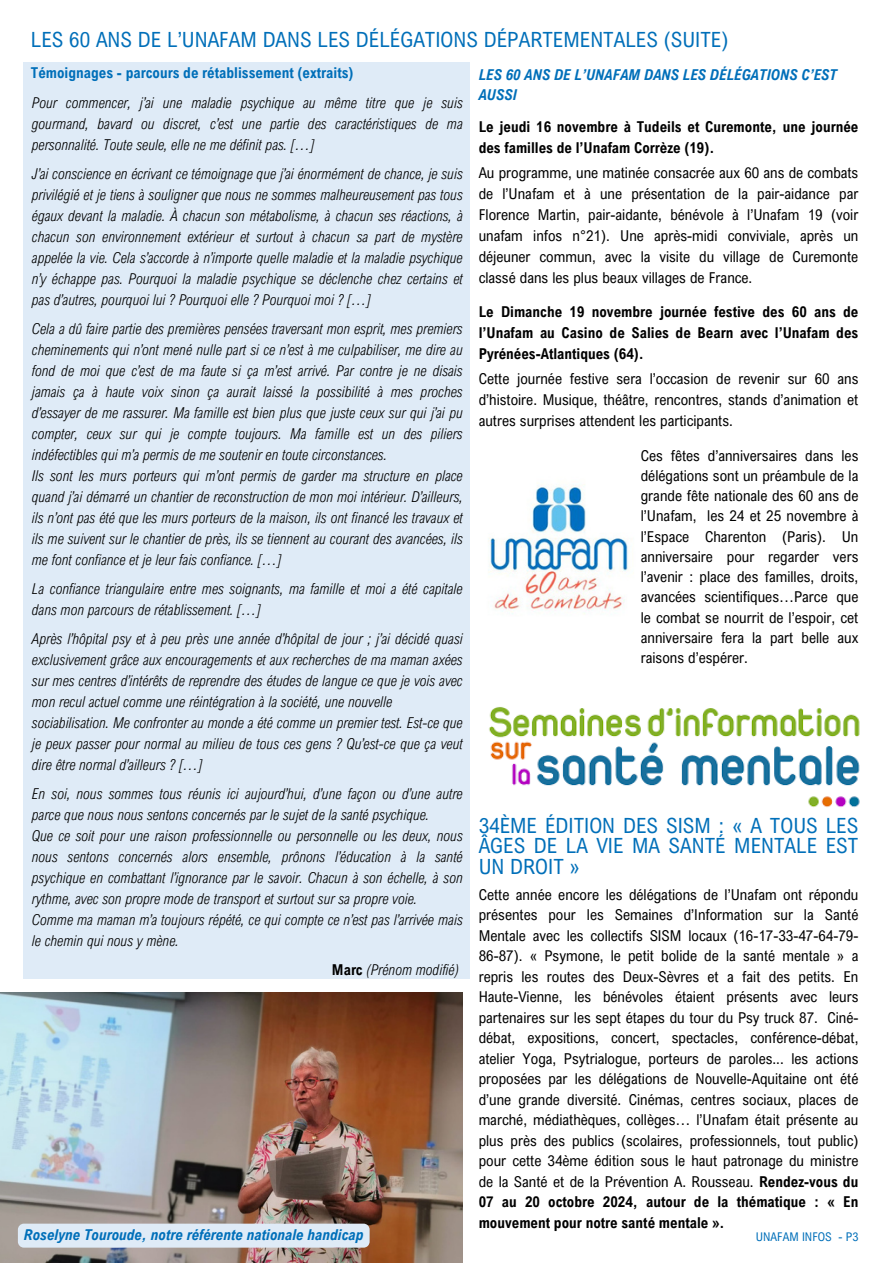
<style>
.page{position:relative;width:893px;height:1264px;background:#fff}
.page>*{position:absolute;margin:0;border:0;box-sizing:border-box;transform-origin:0 0}
.t1{font:21px/20.5px "Arial Nova Cond";color:#006fb9;text-align:justify}
.t2{font:italic 300 15px/21px "Arial Nova Cond";color:#000;text-align:justify}
.t3{font:15px/20.5px "Arial Nova Cond";color:#000;text-align:justify}
.t4{font:700 15px/21px "Arial Nova Cond";color:#000}
.t5{font:italic 700 15px/20.2px "Arial Nova Cond";color:#006fb9}
.t6{font:700 15px "Arial Nova Cond";color:#006fb9}
.t7{font:12px "Arial Nova Cond";color:#006fb9}
.s1{font-weight:700;font-style:normal}
.s2{font-weight:700}
</style>
<div class="page">
<img style="left:0;top:992px;width:463px;height:270px">
<img style="left:489px;top:707px;width:371px;height:101px">
<img style="left:488px;top:484px;width:140px;height:130px">
<div style="left:24px;top:62px;width:446px;height:916px;background:#dfebf7"></div>
<div style="left:18px;top:1223px;width:351px;height:24px;background:#dfebf7"></div>
<p class="t1" style="left:31px;top:29px;width:699px">LES 60 ANS DE L’UNAFAM DANS LES DÉLÉGATIONS DÉPARTEMENTALES (SUITE)</p>
<p class="t6" style="left:31px;top:63px;width:324px">Témoignages - parcours de rétablissement (extraits)</p>
<p class="t5" style="left:478px;top:64px;width:360px">LES 60 ANS DE L’UNAFAM DANS LES DÉLÉGATIONS C’EST<br>AUSSI</p>
<p class="t2" style="left:32px;top:92px;width:432px">Pour commencer, j’ai une maladie psychique au même titre que je suis gourmand, bavard ou discret, c’est une partie des caractéristiques de ma personnalité. Toute seule, elle ne me définit pas. […]</p>
<p class="t2" style="left:32px;top:163px;width:432px">J’ai conscience en écrivant ce témoignage que j’ai énormément de chance, je suis privilégié et je tiens à souligner que nous ne sommes malheureusement pas tous égaux devant la maladie. À chacun son métabolisme, à chacun ses réactions, à chacun son environnement extérieur et surtout à chacun sa part de mystère appelée la vie. Cela s’accorde à n’importe quelle maladie et la maladie psychique n’y échappe pas. Pourquoi la maladie psychique se déclenche chez certains et pas d’autres, pourquoi lui ? Pourquoi elle ? Pourquoi moi ? […]</p>
<p class="t2" style="left:32px;top:318px;width:432px">Cela a dû faire partie des premières pensées traversant mon esprit, mes premiers cheminements qui n’ont mené nulle part si ce n’est à me culpabiliser, me dire au fond de moi que c’est de ma faute si ça m’est arrivé. Par contre je ne disais jamais ça à haute voix sinon ça aurait laissé la possibilité à mes proches d’essayer de me rassurer. Ma famille est bien plus que juste ceux sur qui j’ai pu compter, ceux sur qui je compte toujours. Ma famille est un des piliers indéfectibles qui m’a permis de me soutenir en toute circonstances.</p>
<p class="t2" style="left:32px;top:465px;width:432px">Ils sont les murs porteurs qui m’ont permis de garder ma structure en place quand j’ai démarré un chantier de reconstruction de mon moi intérieur. D’ailleurs, ils n’ont pas été que les murs porteurs de la maison, ils ont financé les travaux et ils me suivent sur le chantier de près, ils se tiennent au courant des avancées, ils me font confiance et je leur fais confiance. […]</p>
<p class="t2" style="left:32px;top:577px;width:432px">La confiance triangulaire entre mes soignants, ma famille et moi a été capitale dans mon parcours de rétablissement. […]</p>
<p class="t2" style="left:32px;top:627px;width:432px">Après l’hôpital psy et à peu près une année d’hôpital de jour ; j’ai décidé quasi exclusivement grâce aux encouragements et aux recherches de ma maman axées sur mes centres d’intérêts de reprendre des études de langue ce que je vois avec mon recul actuel comme une réintégration à la société, une nouvelle</p>
<p class="t2" style="left:32px;top:711px;width:432px">sociabilisation. Me confronter au monde a été comme un premier test. Est-ce que je peux passer pour normal au milieu de tous ces gens ? Qu’est-ce que ça veut dire être normal d’ailleurs ? […]</p>
<p class="t2" style="left:32px;top:782px;width:432px">En soi, nous sommes tous réunis ici aujourd’hui, d’une façon ou d’une autre parce que nous nous sentons concernés par le sujet de la santé psychique.</p>
<p class="t2" style="left:32px;top:824px;width:432px">Que ce soit pour une raison professionnelle ou personnelle ou les deux, nous nous sentons concernés alors ensemble, prônons l’éducation à la santé psychique en combattant l’ignorance par le savoir. Chacun à son échelle, à son rythme, avec son propre mode de transport et surtout sur sa propre voie.</p>
<p class="t2" style="left:32px;top:908px;width:432px">Comme ma maman m’a toujours répété, ce qui compte ce n’est pas l’arrivée mais le chemin qui nous y mène.</p>
<p class="t2" style="left:332px;top:958px;width:128px"><span class="s1">Marc</span> (Prénom modifié)</p>
<p class="t4" style="left:478px;top:116px;width:381px">Le jeudi 16 novembre à Tudeils et Curemonte, une journée des familles de l’Unafam Corrèze (19).</p>
<p class="t3" style="left:478px;top:162px;width:381px;line-height:21px">Au programme, une matinée consacrée aux 60 ans de combats de l’Unafam et à une présentation de la pair-aidance par Florence Martin, pair-aidante, bénévole à l’Unafam 19 (voir unafam infos n°21). Une après-midi conviviale, après un déjeuner commun, avec la visite du village de Curemonte classé dans les plus beaux villages de France.</p>
<p class="t4" style="left:478px;top:301px;width:381px;text-align:justify">Le Dimanche 19 novembre journée festive des 60 ans de l’Unafam au Casino de Salies de Bearn avec l’Unafam des Pyrénées-Atlantiques (64).</p>
<p class="t3" style="left:478px;top:367px;width:381px;line-height:21px">Cette journée festive sera l’occasion de revenir sur 60 ans d’histoire. Musique, théâtre, rencontres, stands d’animation et autres surprises attendent les participants.</p>
<p class="t3" style="left:640px;top:445px;width:219px">Ces fêtes d’anniversaires dans les délégations sont un préambule de la grande fête nationale des 60 ans de l’Unafam, les 24 et 25 novembre à l’Espace Charenton (Paris). Un anniversaire pour regarder vers l’avenir : place des familles, droits, avancées scientifiques…Parce que le combat se nourrit de l’espoir, cet anniversaire fera la part belle aux raisons d’espérer.</p>
<p class="t1" style="left:478px;top:814px;width:381px">34ÈME ÉDITION DES SISM : « A TOUS LES ÂGES DE LA VIE MA SANTÉ MENTALE EST UN DROIT »</p>
<p class="t3" style="left:478px;top:883px;width:381px">Cette année encore les délégations de l’Unafam ont répondu présentes pour les Semaines d’Information sur la Santé Mentale avec les collectifs SISM locaux (16-17-33-47-64-79- 86-87). « Psymone, le petit bolide de la santé mentale » a repris les routes des Deux-Sèvres et a fait des petits. En Haute-Vienne, les bénévoles étaient présents avec leurs partenaires sur les sept étapes du tour du Psy truck 87. Ciné&shy;débat, expositions, concert, spectacles, conférence-débat, atelier Yoga, Psytrialogue, porteurs de paroles... les actions proposées par les délégations de Nouvelle-Aquitaine ont été d’une grande diversité. Cinémas, centres sociaux, places de marché, médiathèques, collèges… l’Unafam était présente au plus près des publics (scolaires, professionnels, tout public) pour cette 34ème édition sous le haut patronage du ministre de la Santé et de la Prévention A. Rousseau. <span class="s2">Rendez-vous du 07 au 20 octobre 2024, autour de la thématique : « En mouvement pour notre santé mentale ».</span></p>
<p class="t5" style="left:24px;top:1224px;width:341px">Roselyne Touroude, notre référente nationale handicap</p>
<p class="t7" style="left:755px;top:1229px;width:104px">UNAFAM INFOS - P3</p>
</div>
